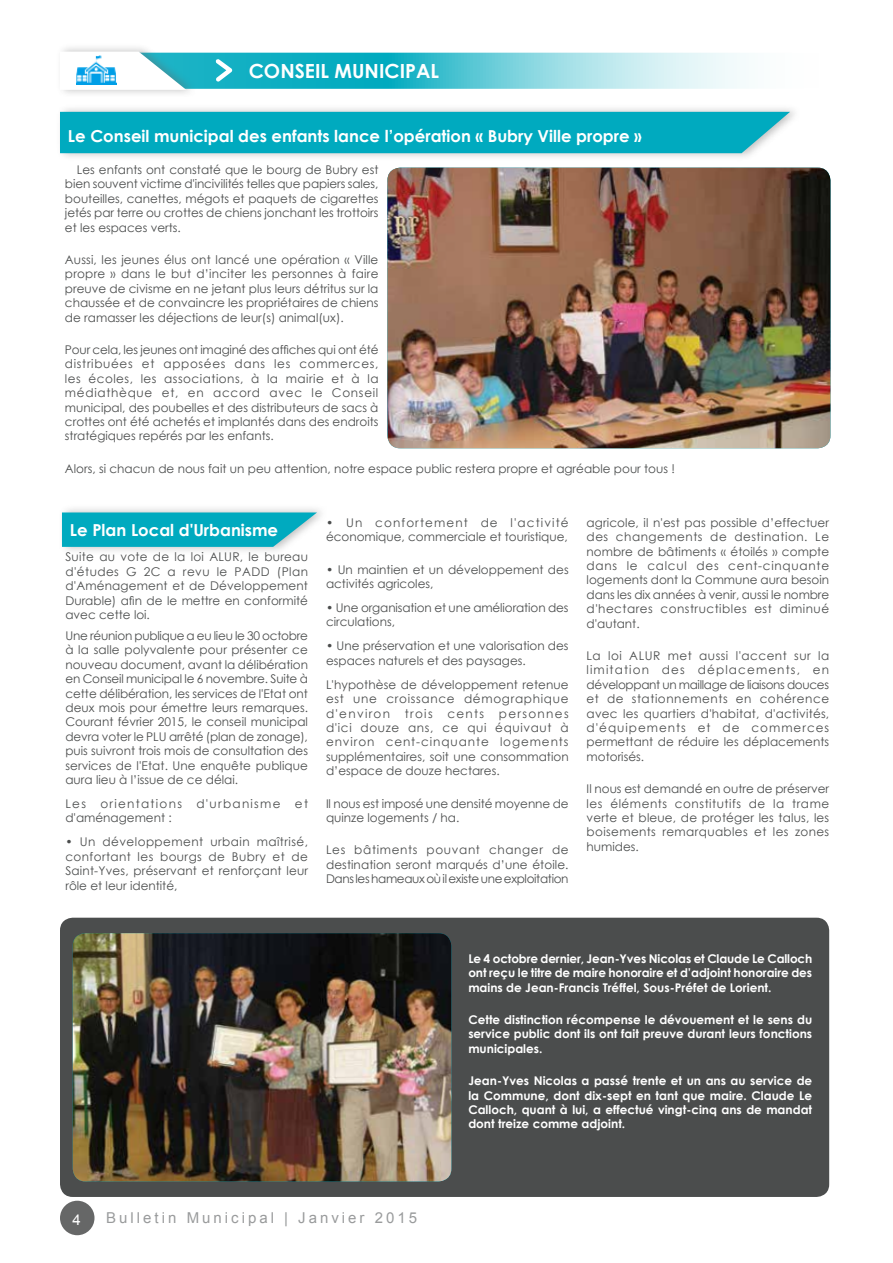
<style>
.page{position:relative;width:893px;height:1263px;background:#fff}
.page>*{position:absolute;margin:0;border:0;box-sizing:border-box;transform-origin:0 0}
.t1{font:700 19.5px "Century Gothic";color:#fff}
.t2{font:700 16.5px "Century Gothic";color:#fff}
.t3{font:15px "Arial";letter-spacing:.2em;color:#999b9c}
.t4{font:15px "Arial";color:#fff}
.t5{font:12px/14.4px "Century Gothic";color:#4b4d4d;text-align:justify}
.t6{font:700 12px/14.4px "Century Gothic";color:#fff;text-align:justify}
.t7{font:12px/14.4px "Century Gothic";letter-spacing:.105em;color:#4b4d4d}
</style>
<div class="page">
<div style="left:60px;top:1201px;width:34px;height:34px;background:#666767;border-radius:50%"></div>
<svg style="left:61px;top:53px;width:772px;height:36px"></svg>
<svg style="left:215px;top:59px;width:17px;height:23px"></svg>
<div style="left:56px;top:44px;width:141px;height:54px;background:#666767;opacity:.42"></div>
<svg style="left:60px;top:52px;width:126px;height:38px"></svg>
<div style="left:60px;top:918px;width:769px;height:279px;background:#4b4d4d;border-radius:13px"></div>
<img style="left:77px;top:55px;width:40px;height:30px">
<img style="left:73px;top:933px;width:378px;height:248px">
<img style="left:387px;top:168px;width:443px;height:280px">
<div style="left:58px;top:504px;width:270px;height:51px;background:#666767;opacity:.42"></div>
<svg style="left:62px;top:512px;width:255px;height:35px"></svg>
<div style="left:56px;top:104px;width:745px;height:58px;background:#666767;opacity:.42"></div>
<div style="left:60px;top:112px;width:730px;height:41px;background:#00aabf"></div>
<h1 class="t1" style="left:249px;top:56px;width:192px">CONSEIL MUNICIPAL</h1>
<h2 class="t2" style="left:68px;top:124px;width:575px">Le Conseil municipal des enfants lance l’opération « Bubry Ville propre »</h2>
<p class="t5" style="left:65px;top:162px;width:315px;text-indent:12px">Les enfants ont constaté que le bourg de Bubry est bien souvent victime d'incivilités telles que papiers sales, bouteilles, canettes, mégots et paquets de cigarettes jetés par terre ou crottes de chiens jonchant les trottoirs et les espaces verts.</p>
<p class="t5" style="left:65px;top:252px;width:315px">Aussi, les jeunes élus ont lancé une opération « Ville propre » dans le but d’inciter les personnes à faire preuve de civisme en ne jetant plus leurs détritus sur la chaussée et de convaincre les propriétaires de chiens de ramasser les déjections de leur(s) animal(ux).</p>
<p class="t5" style="left:65px;top:342px;width:315px">Pour cela, les jeunes ont imaginé des affiches qui ont été distribuées et apposées dans les commerces, les écoles, les associations, à la mairie et à la médiathèque et, en accord avec le Conseil municipal, des poubelles et des distributeurs de sacs à crottes ont été achetés et implantés dans des endroits stratégiques repérés par les enfants.</p>
<p class="t5" style="left:65px;top:461px;width:611px">Alors, si chacun de nous fait un peu attention, notre espace public restera propre et agréable pour tous !</p>
<h2 class="t2" style="left:70px;top:518px;width:210px">Le Plan Local d'Urbanisme</h2>
<p class="t5" style="left:65px;top:550px;width:244px">Suite au vote de la loi ALUR, le bureau d'études G 2C a revu le PADD (Plan d'Aménagement et de Développement Durable) afin de le mettre en conformité avec cette loi.</p>
<p class="t5" style="left:65px;top:628px;width:244px">Une réunion publique a eu lieu le 30 octobre à la salle polyvalente pour présenter ce nouveau document, avant la délibération en Conseil municipal le 6 novembre. Suite à cette délibération, les services de l'Etat ont deux mois pour émettre leurs remarques.<br>Courant février 2015, le conseil municipal devra voter le PLU arrêté (plan de zonage), puis suivront trois mois de consultation des services de l'Etat. Une enquête publique aura lieu à l’issue de ce délai.</p>
<p class="t7" style="left:65px;top:796px;width:244px">Les orientations d'urbanisme et d'aménagement :</p>
<p class="t5" style="left:65px;top:835px;width:244px">• Un développement urbain maîtrisé, confortant les bourgs de Bubry et de Saint-Yves, préservant et renforçant leur rôle et leur identité,</p>
<p class="t5" style="left:326px;top:515px;width:244px">• Un confortement de l'activité économique, commerciale et touristique,</p>
<p class="t5" style="left:326px;top:562px;width:244px">• Un maintien et un développement des activités agricoles,</p>
<p class="t5" style="left:326px;top:600px;width:244px">• Une organisation et une amélioration des circulations,</p>
<p class="t5" style="left:326px;top:639px;width:244px">• Une préservation et une valorisation des espaces naturels et des paysages.</p>
<p class="t5" style="left:326px;top:677px;width:244px">L'hypothèse de développement retenue est une croissance démographique d'environ trois cents personnes d'ici douze ans, ce qui équivaut à environ cent-cinquante logements supplémentaires, soit une consommation d’espace de douze hectares.</p>
<p class="t5" style="left:326px;top:796px;width:244px">Il nous est imposé une densité moyenne de quinze logements / ha.</p>
<p class="t5" style="left:326px;top:843px;width:244px">Les bâtiments pouvant changer de destination seront marqués d’une étoile.<br>Dans les hameaux où il existe une exploitation</p>
<p class="t5" style="left:587px;top:515px;width:244px">agricole, il n'est pas possible d’effectuer des changements de destination. Le nombre de bâtiments « étoilés » compte dans le calcul des cent-cinquante logements dont la Commune aura besoin dans les dix années à venir, aussi le nombre d'hectares constructibles est diminué d'autant.</p>
<p class="t5" style="left:587px;top:648px;width:244px">La loi ALUR met aussi l'accent sur la limitation des déplacements, en développant un maillage de liaisons douces et de stationnements en cohérence avec les quartiers d'habitat, d'activités, d'équipements et de commerces permettant de réduire les déplacements motorisés.</p>
<p class="t5" style="left:587px;top:781px;width:244px">Il nous est demandé en outre de préserver les éléments constitutifs de la trame verte et bleue, de protéger les talus, les boisements remarquables et les zones humides.</p>
<p class="t6" style="left:468px;top:951px;width:345px">Le 4 octobre dernier, Jean-Yves Nicolas et Claude Le Calloch ont reçu le titre de maire honoraire et d’adjoint honoraire des mains de Jean-Francis Tréffel, Sous-Préfet de Lorient.</p>
<p class="t6" style="left:468px;top:1012px;width:345px">Cette distinction récompense le dévouement et le sens du service public dont ils ont fait preuve durant leurs fonctions municipales.</p>
<p class="t6" style="left:468px;top:1073px;width:345px">Jean-Yves Nicolas a passé trente et un ans au service de la Commune, dont dix-sept en tant que maire. Claude Le Calloch, quant à lui, a effectué vingt-cinq ans de mandat dont treize comme adjoint.</p>
<p class="t4" style="left:72px;top:1209px;width:10px">4</p>
<p class="t3" style="left:106px;top:1208px;width:312px">Bulletin Municipal | Janvier 2015</p>
</div>
